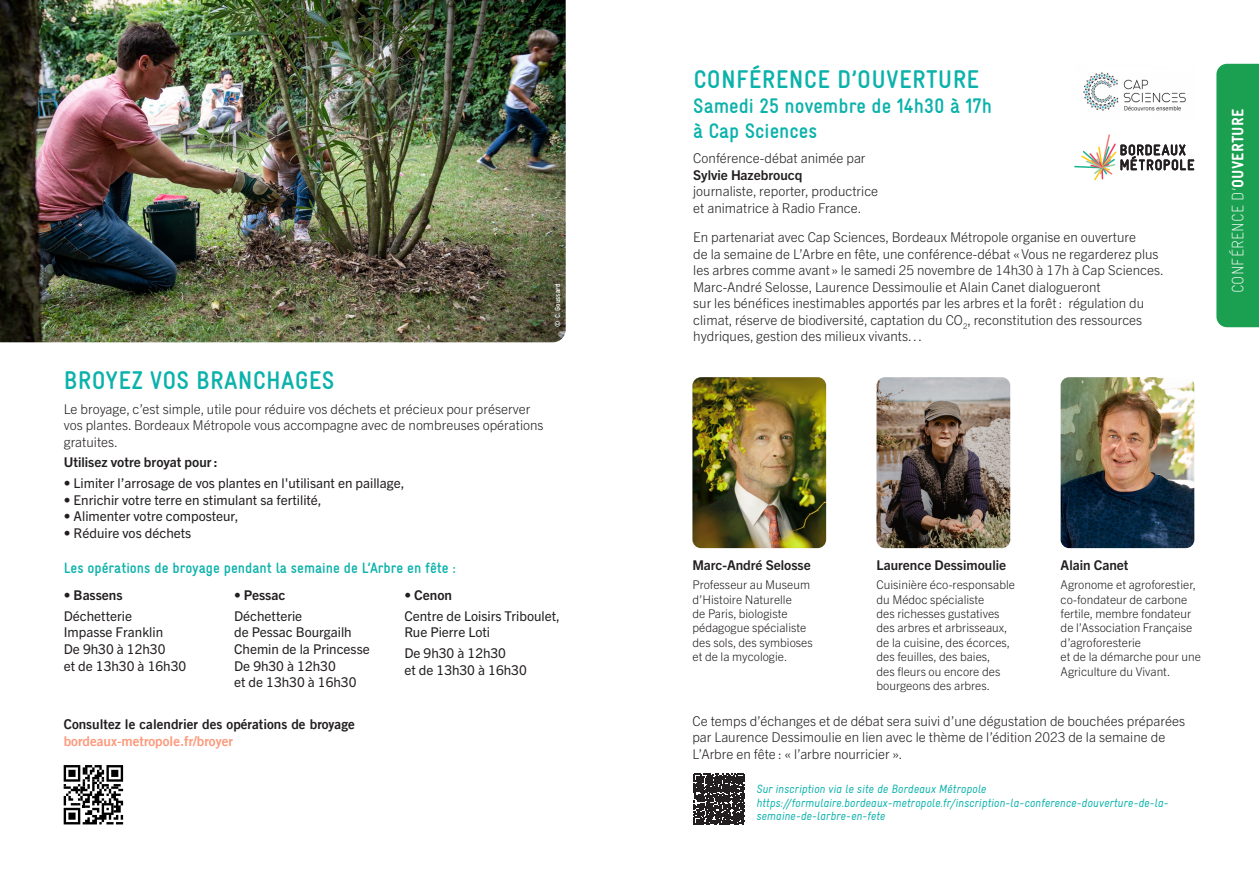
<style>
.page{position:relative;width:1259px;height:893px;background:#fff}
.page>*{position:absolute;margin:0;border:0;box-sizing:border-box;transform-origin:0 0}
.Titre_1{font:700 condensed 25.5px "Gravur LL";letter-spacing:.01em;color:#0bb2ab}
.Titre_1-2{font:700 condensed 21px/25.2px "Gravur LL";color:#0bb2ab}
.t1{font:300 condensed 16.5px "Gravur LL";letter-spacing:.01em;color:#fff}
.Sous_tire_1{font:700 condensed 15px "Gravur LL";color:#0bb2ab}
.Texte_courant{font:300 13.5px/16.5px "Trade Gothic Next LT Pro";color:#231f20}
.t2{font:13.5px/16.5px "Trade Gothic Next LT Pro";color:#231f20}
.Texte_courant-2{font:700 13.5px "Trade Gothic Next LT Pro";color:#231f20}
.t3{font:13.5px/16.5px "Trade Gothic Bold Two";color:#231f20}
.Texte_courant-3{font:300 12px/14.4px "Trade Gothic Next LT Pro";color:#231f20}
._8_pt{font:italic condensed 12px/13.5px "Gravur LL";color:#0bb2ab}
.t4{font:700 condensed 7.5px "Gravur LL";color:#fff}
.s1{color:#fd9a7d}
.s2{font-weight:700}
.s3{font-weight:900}
</style>
<div class="page">
<div style="left:1216px;top:64px;width:43px;height:263px;background:#1aa050"></div>
<img style="left:0;top:0;width:566px;height:342px">
<img style="left:876px;top:377px;width:134px;height:171px">
<img style="left:1060px;top:377px;width:134px;height:171px">
<img style="left:692px;top:377px;width:134px;height:171px">
<img style="left:1083px;top:72px;width:103px;height:39px">
<svg style="left:1074px;top:134px;width:120px;height:46px"></svg>
<svg style="left:63px;top:765px;width:61px;height:59px"></svg>
<svg style="left:694px;top:774px;width:50px;height:50px;background:#423f40"></svg>
<p class="t4" style="left:552px;top:327px;width:45px;rotate:-90deg">© C. Goussard</p>
<p class="Titre_1" style="left:64px;top:363px;width:272px">BROYEZ VOS BRANCHAGES</p>
<p class="Texte_courant" style="left:64px;top:400px;width:481px">Le broyage, c’est simple, utile pour réduire vos déchets et précieux pour préserver vos plantes. Bordeaux Métropole vous accompagne avec de nombreuses opérations gratuites.</p>
<p class="Texte_courant-2" style="left:64px;top:453px;width:155px">Utilisez votre broyat pour :</p>
<p class="t2" style="left:64px;top:474px;width:342px">• Limiter l’arrosage de vos plantes en l'utilisant en paillage,</p>
<p class="t2" style="left:64px;top:491px;width:259px">• Enrichir votre terre en stimulant sa fertilité,</p>
<p class="t2" style="left:64px;top:507px;width:176px">• Alimenter votre composteur,</p>
<p class="t2" style="left:64px;top:524px;width:129px">• Réduire vos déchets</p>
<p class="Sous_tire_1" style="left:64px;top:557px;width:394px">Les opérations de broyage pendant la semaine de L’Arbre en fête :</p>
<p class="Texte_courant-2" style="left:64px;top:586px;width:60px">• Bassens</p>
<p class="t2" style="left:64px;top:607px;width:124px">Déchetterie<br>Impasse Franklin<br>De 9h30 à 12h30<br>et de 13h30 à 16h30</p>
<p class="Texte_courant-2" style="left:234px;top:586px;width:53px">• Pessac</p>
<p class="t2" style="left:234px;top:607px;width:137px">Déchetterie<br>de Pessac Bourgailh<br>Chemin de la Princesse<br>De 9h30 à 12h30<br>et de 13h30 à 16h30</p>
<p class="t3" style="left:64px;top:716px;width:292px">Consultez le calendrier des opérations de broyage <span class="s1">bordeaux-metropole.fr/broyer</span></p>
<p class="Texte_courant-2" style="left:404px;top:586px;width:49px">• Cenon</p>
<p class="t2" style="left:404px;top:607px;width:157px">Centre de Loisirs Triboulet,<br>Rue Pierre Loti</p>
<p class="t2" style="left:404px;top:644px;width:124px">De 9h30 à 12h30<br>et de 13h30 à 16h30</p>
<p class="Titre_1" style="left:693px;top:62px;width:287px">CONFÉRENCE D’OUVERTURE</p>
<p class="Titre_1-2" style="left:693px;top:92px;width:300px">Samedi 25 novembre de 14h30 à 17h à Cap Sciences</p>
<p class="Texte_courant" style="left:693px;top:149px;width:186px">Conférence-débat animée par<br><span class="s2">Sylvie Hazebroucq<br></span>journaliste, reporter, productrice et animatrice à Radio France.</p>
<p class="Texte_courant" style="left:693px;top:228px;width:472px">En partenariat avec Cap Sciences, Bordeaux Métropole organise en ouverture<br>de la semaine de L’Arbre en fête, une conférence-débat «Vous ne regarderez plus les arbres comme avant» le samedi 25 novembre de 14h30 à 17h à Cap Sciences.<br>Marc-André Selosse, Laurence Dessimoulie et Alain Canet dialogueront<br>sur les bénéfices inestimables apportés par les arbres et la forêt : régulation du climat, réserve de biodiversité, captation du CO<sub>2</sub>, reconstitution des ressources hydriques, gestion des milieux vivants…</p>
<p class="t1" style="left:1227px;top:293px;width:186px;rotate:-90deg">CONFÉRENCE D’<span class="s3">OUVERTURE</span></p>
<p class="Texte_courant-2" style="left:692px;top:556px;width:120px">Marc-André Selosse</p>
<p class="Texte_courant-3" style="left:692px;top:577px;width:122px">Professeur au Museum d’Histoire Naturelle<br>de Paris, biologiste pédagogue spécialiste des sols, des symbioses et de la mycologie.</p>
<p class="Texte_courant-2" style="left:1060px;top:556px;width:69px">Alain Canet</p>
<p class="Texte_courant-3" style="left:1060px;top:577px;width:142px">Agronome et agroforestier, co-fondateur de carbone fertile, membre fondateur de l’Association Française d’agroforesterie<br>et de la démarche pour une<br>Agriculture du Vivant.</p>
<p class="Texte_courant-2" style="left:876px;top:556px;width:131px">Laurence Dessimoulie</p>
<p class="Texte_courant-3" style="left:876px;top:577px;width:140px">Cuisinière éco-responsable du Médoc spécialiste<br>des richesses gustatives des arbres et arbrisseaux, de la cuisine, des écorces, des feuilles, des baies,<br>des fleurs ou encore des bourgeons des arbres.</p>
<p class="Texte_courant" style="left:692px;top:712px;width:494px">Ce temps d’échanges et de débat sera suivi d’une dégustation de bouchées préparées par Laurence Dessimoulie en lien avec le thème de l’édition 2023 de la semaine de<br>L’Arbre en fête : « l’arbre nourricier ».</p>
<p class="_8_pt" style="left:756px;top:782px;width:414px">Sur inscription via le site de Bordeaux Métropole https://formulaire.bordeaux-metropole.fr/inscription-la-conference-douverture-de-la&shy;semaine-de-larbre-en-fete</p>
</div>
